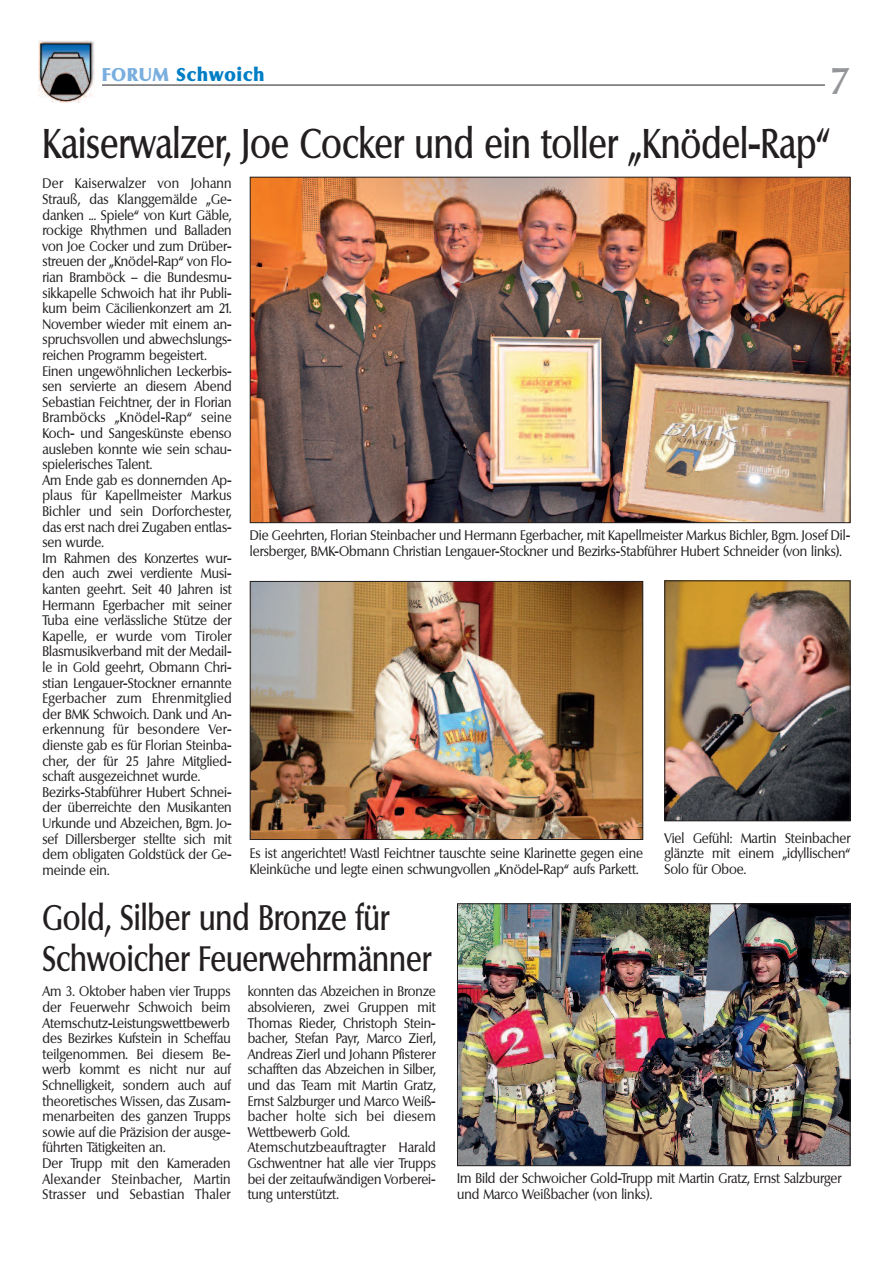
<style>
.page{position:relative;width:893px;height:1263px;background:#fff}
.page>*{position:absolute;margin:0;border:0;box-sizing:border-box;transform-origin:0 0}
.t1{font:500 40.5px "Columbia";color:#231f20;scale:.8 1}
.t2{font:500 36px "Columbia";color:#939598}
.t3{font:500 34.5px/41.4px "Columbia";color:#231f20;scale:.8 1}
.t4{font:800 18px "Columbia";letter-spacing:.06em;color:#007ec5}
.t5{font:13.5px/15.6px "Columbia";color:#231f20;scale:.9 1}
.s1{color:#79aede}
</style>
<div class="page">
<img style="left:252px;top:179px;width:596px;height:342px">
<img style="left:459px;top:905px;width:389px;height:259px">
<div style="left:457px;top:903px;width:393px;height:263px;border:1px solid #231f20"></div>
<img style="left:252px;top:583px;width:389px;height:255px">
<div style="left:250px;top:581px;width:393px;height:259px;border:1px solid #231f20"></div>
<img style="left:666px;top:582px;width:182px;height:237px">
<div style="left:664px;top:580px;width:186px;height:241px;border:1px solid #231f20"></div>
<hr style="left:102px;top:85px;width:723px;height:1px;background:#231f20">
<img style="left:38px;top:40px;width:56px;height:63px">
<h3 class="t4" style="left:102px;top:64px;width:164px"><span class="s1">FORUM</span> Schwoich</h3>
<h2 class="t2" style="left:830px;top:60px;width:22px">7</h2>
<h1 class="t1" style="left:43px;top:120px;width:987px">Kaiserwalzer, Joe Cocker und ein toller „Knödel-Rap“</h1>
<p class="t5" style="left:42px;top:176px;width:212px">Der Kaiserwalzer von Johann<br>Strauß, das Klanggemälde „Ge&shy;danken ... Spiele“ von Kurt Gäble, rockige Rhythmen und Balladen von Joe Cocker und zum Drüber&shy;streuen der „Knödel-Rap“ von Flo&shy;rian Bramböck – die Bundesmu&shy;sikkapelle Schwoich hat ihr Publi&shy;kum beim Cäcilienkonzert am 21.<br>November wieder mit einem an&shy;spruchsvollen und abwechslungs&shy;reichen Programm begeistert.<br>Einen ungewöhnlichen Leckerbis&shy;sen servierte an diesem Abend<br>Sebastian Feichtner, der in Florian<br>Bramböcks „Knödel-Rap“ seine<br>Koch- und Sangeskünste ebenso ausleben konnte wie sein schau&shy;spielerisches Talent.<br>Am Ende gab es donnernden Ap&shy;plaus für Kapellmeister Markus<br>Bichler und sein Dorforchester, das erst nach drei Zugaben entlas&shy;sen wurde.<br>Im Rahmen des Konzertes wur&shy;den auch zwei verdiente Musi&shy;kanten geehrt. Seit 40 Jahren ist<br>Hermann Egerbacher mit seiner<br>Tuba eine verlässliche Stütze der<br>Kapelle, er wurde vom Tiroler<br>Blasmusikverband mit der Medail&shy;le in Gold geehrt, Obmann Chri&shy;stian Lengauer-Stockner ernannte<br>Egerbacher zum Ehrenmitglied der BMK Schwoich. Dank und An&shy;erkennung für besondere Ver&shy;dienste gab es für Florian Steinba&shy;cher, der für 25 Jahre Mitglied&shy;schaft ausgezeichnet wurde.<br>Bezirks-Stabführer Hubert Schnei&shy;der überreichte den Musikanten<br>Urkunde und Abzeichen, Bgm. Jo&shy;sef Dillersberger stellte sich mit dem obligaten Goldstück der Ge&shy;meinde ein.</p>
<p class="t5" style="left:250px;top:528px;width:669px">Die Geehrten, Florian Steinbacher und Hermann Egerbacher, mit Kapellmeister Markus Bichler, Bgm. Josef Dil&shy;lersberger, BMK-Obmann Christian Lengauer-Stockner und Bezirks-Stabführer Hubert Schneider (von links).</p>
<p class="t5" style="left:250px;top:846px;width:439px">Es ist angerichtet! Wastl Feichtner tauschte seine Klarinette gegen eine<br>Kleinküche und legte einen schwungvollen „Knödel-Rap“ aufs Parkett.</p>
<p class="t5" style="left:664px;top:830px;width:208px;text-align:justify">Viel Gefühl: Martin Steinbacher glänzte mit einem „idyllischen“ Solo für Oboe.</p>
<h3 class="t3" style="left:43px;top:897px;width:488px">Gold, Silber und Bronze für<br>Schwoicher Feuerwehrmänner</h3>
<p class="t5" style="left:43px;top:984px;width:211px">Am 3. Oktober haben vier Trupps der Feuerwehr Schwoich beim<br>Atemschutz-Leistungswettbewerb des Bezirkes Kufstein in Scheffau teilgenommen. Bei diesem Be&shy;werb kommt es nicht nur auf<br>Schnelligkeit, sondern auch auf theoretisches Wissen, das Zusam&shy;menarbeiten des ganzen Trupps sowie auf die Präzision der ausge&shy;führten Tätigkeiten an.<br>Der Trupp mit den Kameraden<br>Alexander Steinbacher, Martin<br>Strasser und Sebastian Thaler</p>
<p class="t5" style="left:248px;top:984px;width:211px">konnten das Abzeichen in Bronze absolvieren, zwei Gruppen mit<br>Thomas Rieder, Christoph Stein&shy;bacher, Stefan Payr, Marco Zierl,<br>Andreas Zierl und Johann Pfisterer schafften das Abzeichen in Silber, und das Team mit Martin Gratz,<br>Ernst Salzburger und Marco Weiß&shy;bacher holte sich bei diesem<br>Wettbewerb Gold.<br>Atemschutzbeauftragter Harald<br>Gschwentner hat alle vier Trupps bei der zeitaufwändigen Vorberei&shy;tung unterstützt.</p>
<p class="t5" style="left:457px;top:1170px;width:429px;line-height:16.2px">Im Bild der Schwoicher Gold-Trupp mit Martin Gratz, Ernst Salzburger und Marco Weißbacher (von links).</p>
</div>
